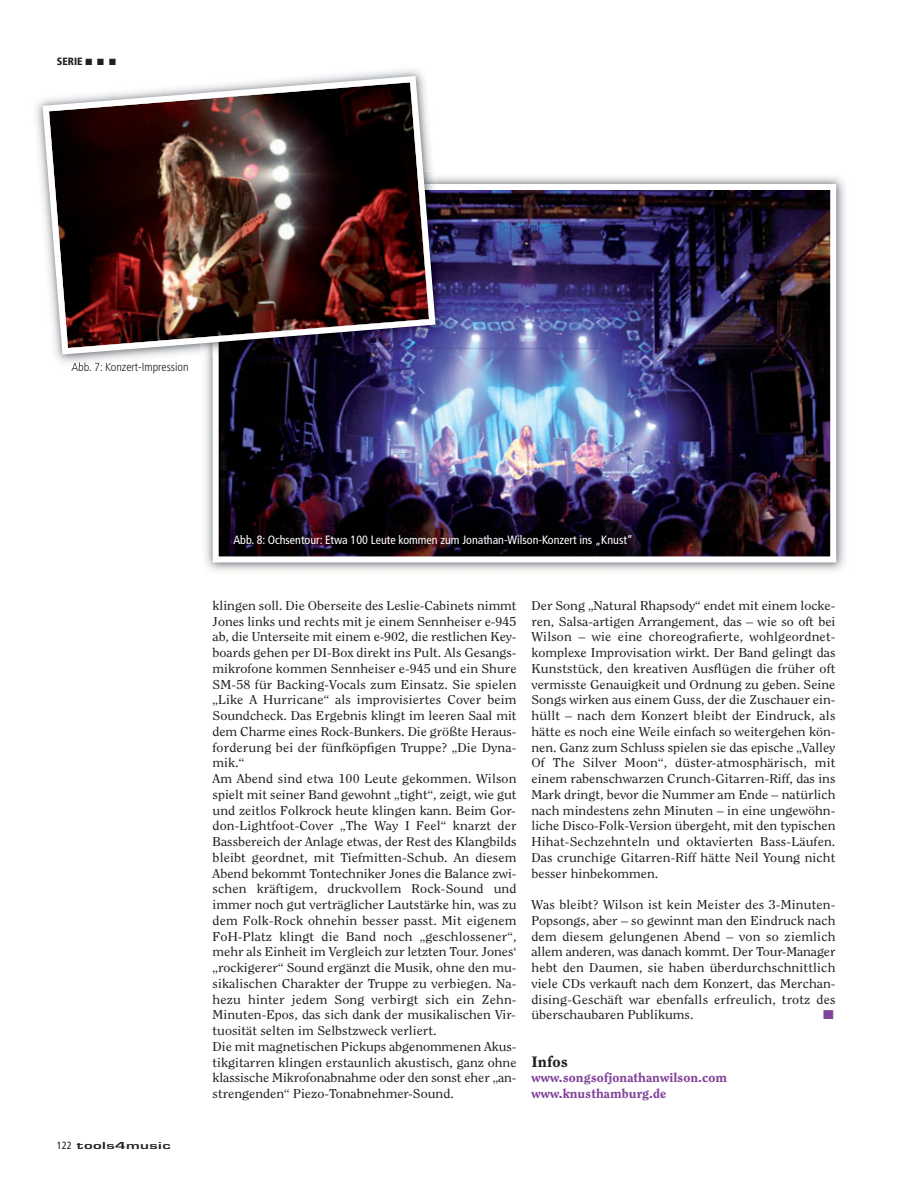
<style>
.page{position:relative;width:906px;height:1191px;background:#fff}
.page>*{position:absolute;margin:0;border:0;box-sizing:border-box;transform-origin:0 0}
.t1{font:800 15px "Clearface Std";color:#231f20;scale:1.1 1}
.t2{font:12.75px/15.8px "Clearface Std";color:#231f20;text-align:justify;scale:1.1 1}
.t3{font:800 12.75px/15.8px "Clearface Std";color:#82439a;scale:1.1 1}
.t4{font:12.75px "Zapf Dingbats";color:#82439a;scale:1.1 1}
.t5{font:condensed 12px "Frutiger LT Std";color:#fff}
.t6{font:300 condensed 12px "Frutiger LT Std";color:#231f20}
.t7{font:700 10.5px "Eurostile T";letter-spacing:.025em;color:#231f20;scale:1.6 1}
.t8{font:900 condensed 10.5px "Frutiger LT Std";color:#231f20}
.s1{font-family:"Frutiger LT Std";font-weight:400;font-stretch:condensed}
</style>
<div class="page">
<img style="left:205px;top:177px;width:640px;height:396px">
<img style="left:220px;top:191px;width:609px;height:364px">
<div style="left:213px;top:184px;width:623px;height:378px;border:6px solid #fff"></div>
<img style="left:36px;top:70px;width:401px;height:300px">
<img style="left:72px;top:362px;width:40px;height:6px">
<img style="left:439px;top:190px;width:12px;height:166px">
<img style="left:39px;top:73px;width:400px;height:285px">
<p class="t8" style="left:57px;top:55px;width:61px">SERIE ■ ■ ■</p>
<p class="t6" style="left:72px;top:361px;width:119px">Abb. 7: Konzert-Impression</p>
<p class="t7" style="left:57px;top:1140px;width:73px"><span class="s1">122</span> tools4music</p>
<p class="t5" style="left:233px;top:533px;width:401px">Abb. 8: Ochsentour: Etwa 100 Leute kommen zum Jonathan-Wilson-Konzert ins „Knust“</p>
<p class="t2" style="left:213px;top:598px;width:278px;text-align:left">klingen soll. Die Oberseite des Leslie-Cabinets nimmt Jones links und rechts mit je einem Sennheiser e-945 ab, die Unterseite mit einem e-902, die restlichen Key&shy;boards gehen per DI-Box direkt ins Pult. Als Gesangs&shy;mikrofone kommen Sennheiser e-945 und ein Shure SM-58 für Backing-Vocals zum Einsatz. Sie spielen „Like A Hurricane“ als improvisiertes Cover beim Soundcheck. Das Ergebnis klingt im leeren Saal mit dem Charme eines Rock-Bunkers. Die größte Heraus&shy;forderung bei der fünfköpfigen Truppe? „Die Dyna&shy;mik.“<br>Am Abend sind etwa 100 Leute gekommen. Wilson spielt mit seiner Band gewohnt „tight“, zeigt, wie gut und zeitlos Folkrock heute klingen kann. Beim Gor&shy;don-Lightfoot-Cover „The Way I Feel“ knarzt der Bassbereich der Anlage etwas, der Rest des Klangbilds bleibt geordnet, mit Tiefmitten-Schub. An diesem Abend bekommt Tontechniker Jones die Balance zwi&shy;schen kräftigem, druckvollem Rock-Sound und immer noch gut verträglicher Lautstärke hin, was zu dem Folk-Rock ohnehin besser passt. Mit eigenem FoH-Platz klingt die Band noch „geschlossener“, mehr als Einheit im Vergleich zur letzten Tour. Jones‘ „rockigerer“ Sound ergänzt die Musik, ohne den mu&shy;sikalischen Charakter der Truppe zu verbiegen. Na&shy;hezu hinter jedem Song verbirgt sich ein Zehn-Minuten-Epos, das sich dank der musikalischen Vir&shy;tuosität selten im Selbstzweck verliert.<br>Die mit magnetischen Pickups abgenommenen Akus&shy;tikgitarren klingen erstaunlich akustisch, ganz ohne klassische Mikrofonabnahme oder den sonst eher „an&shy;strengenden“ Piezo-Tonabnehmer-Sound.</p>
<p class="t2" style="left:531px;top:598px;width:278px">Der Song „Natural Rhapsody“ endet mit einem locke&shy;ren, Salsa-artigen Arrangement, das – wie so oft bei Wilson – wie eine choreografierte, wohlgeordnet&shy;komplexe Improvisation wirkt. Der Band gelingt das Kunststück, den kreativen Ausflügen die früher oft vermisste Genauigkeit und Ordnung zu geben. Seine Songs wirken aus einem Guss, der die Zuschauer ein&shy;hüllt – nach dem Konzert bleibt der Eindruck, als hätte es noch eine Weile einfach so weitergehen kön&shy;nen. Ganz zum Schluss spielen sie das epische „Valley Of The Silver Moon“, düster-atmosphärisch, mit einem rabenschwarzen Crunch-Gitarren-Riff, das ins Mark dringt, bevor die Nummer am Ende – natürlich nach mindestens zehn Minuten – in eine ungewöhn&shy;liche Disco-Folk-Version übergeht, mit den typischen Hihat-Sechzehnteln und oktavierten Bass-Läufen.<br>Das crunchige Gitarren-Riff hätte Neil Young nicht besser hinbekommen.</p>
<p class="t2" style="left:531px;top:898px;width:278px">Was bleibt? Wilson ist kein Meister des 3-Minuten-Popsongs, aber – so gewinnt man den Eindruck nach dem diesem gelungenen Abend – von so ziemlich allem anderen, was danach kommt. Der Tour-Manager hebt den Daumen, sie haben überdurchschnittlich viele CDs verkauft nach dem Konzert, das Merchan&shy;dising-Geschäft war ebenfalls erfreulich, trotz des überschaubaren Publikums.</p>
<p class="t4" style="left:823px;top:1009px;width:11px">■</p>
<p class="t1" style="left:531px;top:1054px;width:35px">Infos</p>
<p class="t3" style="left:531px;top:1071px;width:179px">www.songsofjonathanwilson.com www.knusthamburg.de</p>
</div>
